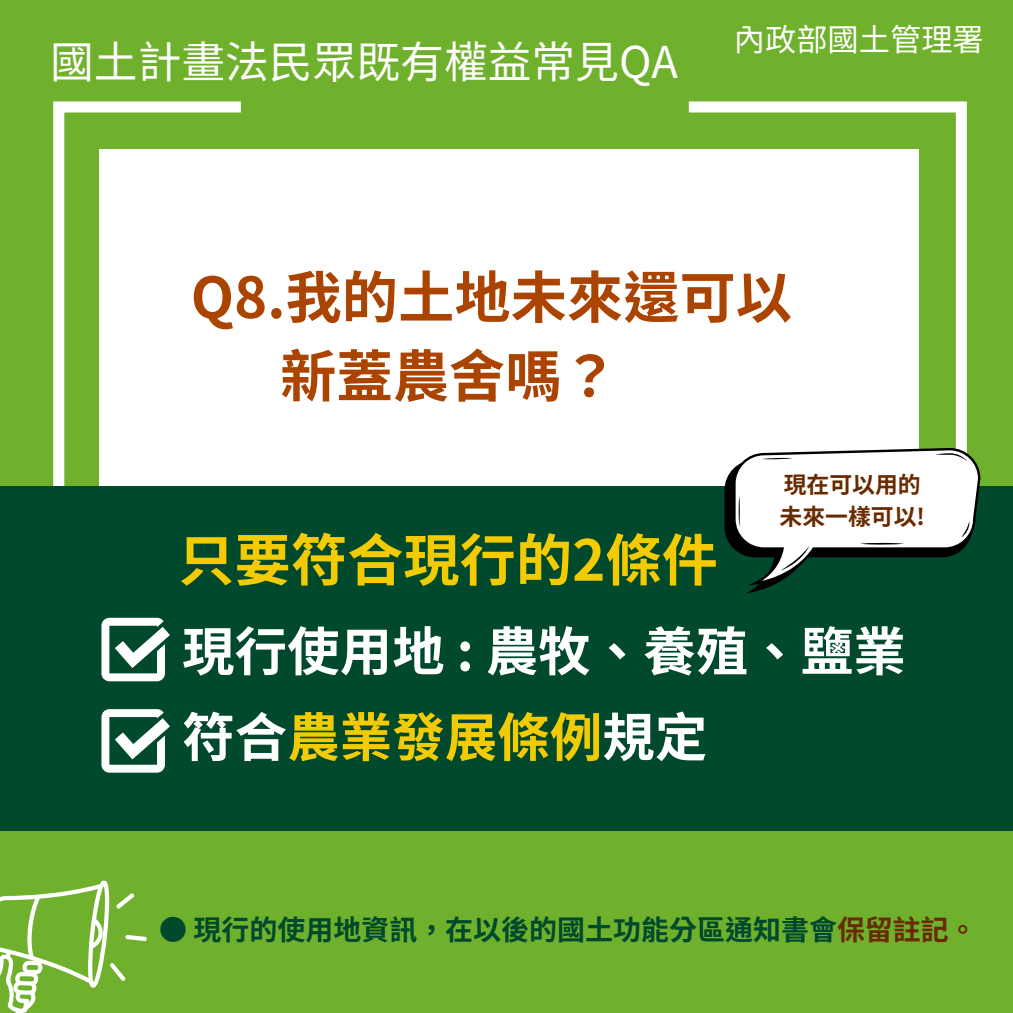
<style>
.page{position:relative;width:1013px;height:1013px;background:#fff}
.page>*{position:absolute;margin:0;border:0;box-sizing:border-box;transform-origin:0 0}
.t1{font:700 56.25px/78.8px "Noto Sans TC";color:#a40}
.t2{font:700 56.25px "Noto Sans TC";color:#f2cb05}
.t3{font:700 52.5px "Noto Sans TC";color:#fff}
.t4{font:700 52.5px "Noto Sans TC";color:#f2cb05}
.t5{font:43.75px "Noto Sans TC";color:#fff}
.t6{font:31.25px "Noto Sans TC";color:#fff}
.t7{font:700 28px "Noto Sans TC";color:#00492c}
.t8{font:700 22.88px "Noto Sans TC";color:#692a00}
.s1{color:#fff}
.s2{color:#692a00}
</style>
<div class="page">
<div style="left:0;top:0;width:1012px;height:1012px;background:#6fb12c"></div>
<svg style="left:53px;top:101px;width:188px;height:385px"></svg>
<svg style="left:688px;top:101px;width:278px;height:347px"></svg>
<div style="left:99px;top:149px;width:820px;height:410px;background:#fff"></div>
<div style="left:0;top:486px;width:1012px;height:344px;background:#00492c"></div>
<svg style="left:724px;top:448px;width:256px;height:145px"></svg>
<svg style="left:0;top:880px;width:147px;height:132px"></svg>
<svg style="left:101px;top:617px;width:69px;height:64px"></svg>
<svg style="left:101px;top:709px;width:69px;height:63px"></svg>
<p class="t5" style="left:50px;top:27px;width:629px">國土計畫法民眾既有權益常見QA</p>
<p class="t6" style="left:733px;top:15px;width:251px">內政部國土管理署</p>
<p class="t1" style="left:280px;top:254px;width:513px;text-indent:-89px">Q8.我的土地未來還可以新蓋農舍嗎？</p>
<h1 class="t2" style="left:178px;top:515px;width:541px">只要符合現行的2條件</h1>
<h4 class="t8" style="left:783px;top:467px;width:139px">現在可以用的</h4>
<h3 class="t8" style="left:779px;top:499px;width:147px">未來一樣可以!</h3>
<h2 class="t3" style="left:182px;top:609px;width:725px">現行使用地 : 農牧、養殖、鹽業</h2>
<p class="t4" style="left:182px;top:695px;width:527px"><span class="s1">符合</span>農業發展條例<span class="s1">規定</span></p>
<p class="t7" style="left:159px;top:907px;width:819px">● 現行的使用地資訊，在以後的國土功能分區通知書會<span class="s2">保留註記。</span></p>
</div>
